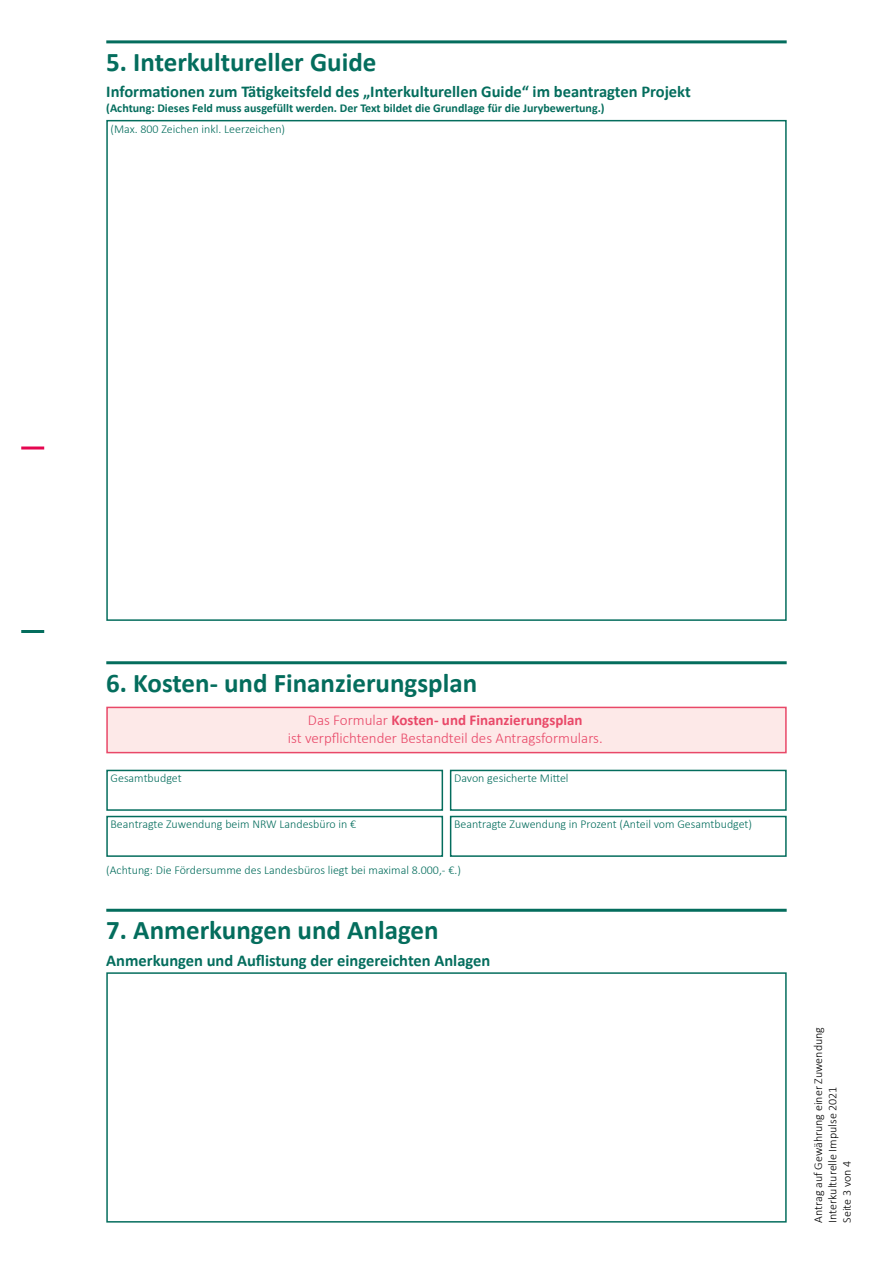
<style>
.page{position:relative;width:893px;height:1263px;background:#fff}
.page>*{position:absolute;margin:0;border:0;box-sizing:border-box;transform-origin:0 0}
.t1{font:700 27px "Calibri";color:#046d5d}
.t2{font:700 16.5px "Calibri";color:#046d5d}
.t3{font:300 15px/18px "Calibri";color:#e94868;text-align:center}
.t4{font:300 12px "Calibri";color:#046d5d}
.t5{font:700 12px "Calibri";color:#046d5d}
.t6{font:300 12px/14.4px "Calibri";color:#000}
.s1{font-weight:700}
</style>
<div class="page">
<hr style="left:21px;top:630px;width:23px;height:3px;background:#046d5d">
<hr style="left:21px;top:446px;width:23px;height:3px;background:#e50650">
<hr style="left:106px;top:40px;width:681px;height:3px;background:#046d5d">
<div style="left:106px;top:120px;width:681px;height:501px;border:2px solid #046d5d"></div>
<hr style="left:106px;top:661px;width:681px;height:3px;background:#046d5d">
<div style="left:106px;top:707px;width:681px;height:46px;background:#fde9e8;border:2px solid #e94868"></div>
<div style="left:106px;top:770px;width:337px;height:41px;border:2px solid #046d5d"></div>
<div style="left:450px;top:770px;width:337px;height:41px;border:2px solid #046d5d"></div>
<div style="left:106px;top:816px;width:337px;height:41px;border:2px solid #046d5d"></div>
<div style="left:450px;top:816px;width:337px;height:41px;border:2px solid #046d5d"></div>
<hr style="left:106px;top:909px;width:681px;height:3px;background:#046d5d">
<div style="left:106px;top:972px;width:681px;height:250px;border:2px solid #046d5d"></div>
<h1 class="t1" style="left:106px;top:43px;width:272px">5. Interkultureller Guide</h1>
<h2 class="t2" style="left:106px;top:80px;width:586px">Informationen zum Tätigkeitsfeld des „Interkulturellen Guide“ im beantragten Projekt</h2>
<p class="t5" style="left:106px;top:100px;width:500px">(Achtung: Dieses Feld muss ausgefüllt werden. Der Text bildet die Grundlage für die Jurybewertung.)</p>
<p class="t4" style="left:111px;top:122px;width:176px">(Max. 800 Zeichen inkl. Leerzeichen)</p>
<h1 class="t1" style="left:106px;top:664px;width:372px">6. Kosten- und Finanzierungsplan</h1>
<p class="t3" style="left:288px;top:711px;width:316px">Das Formular <span class="s1">Kosten- und Finanzierungsplan<br></span>ist verpflichtender Bestandteil des Antragsformulars.</p>
<p class="t4" style="left:111px;top:770px;width:73px">Gesamtbudget</p>
<p class="t4" style="left:454px;top:770px;width:116px">Davon gesicherte Mittel</p>
<p class="t4" style="left:111px;top:817px;width:247px">Beantragte Zuwendung beim NRW Landesbüro in €</p>
<p class="t4" style="left:454px;top:817px;width:299px">Beantragte Zuwendung in Prozent (Anteil vom Gesamtbudget)</p>
<p class="t4" style="left:106px;top:863px;width:356px">(Achtung: Die Fördersumme des Landesbüros liegt bei maximal 8.000,- €.)</p>
<h1 class="t1" style="left:106px;top:911px;width:334px">7. Anmerkungen und Anlagen</h1>
<h2 class="t2" style="left:106px;top:949px;width:385px">Anmerkungen und Auflistung der eingereichten Anlagen</h2>
<p class="t6" style="left:811px;top:1222px;width:197px;rotate:-90deg">Antrag auf Gewährung einer Zuwendung<br>Interkulturelle Impulse 2021<br>Seite 3 von 4</p>
</div>
